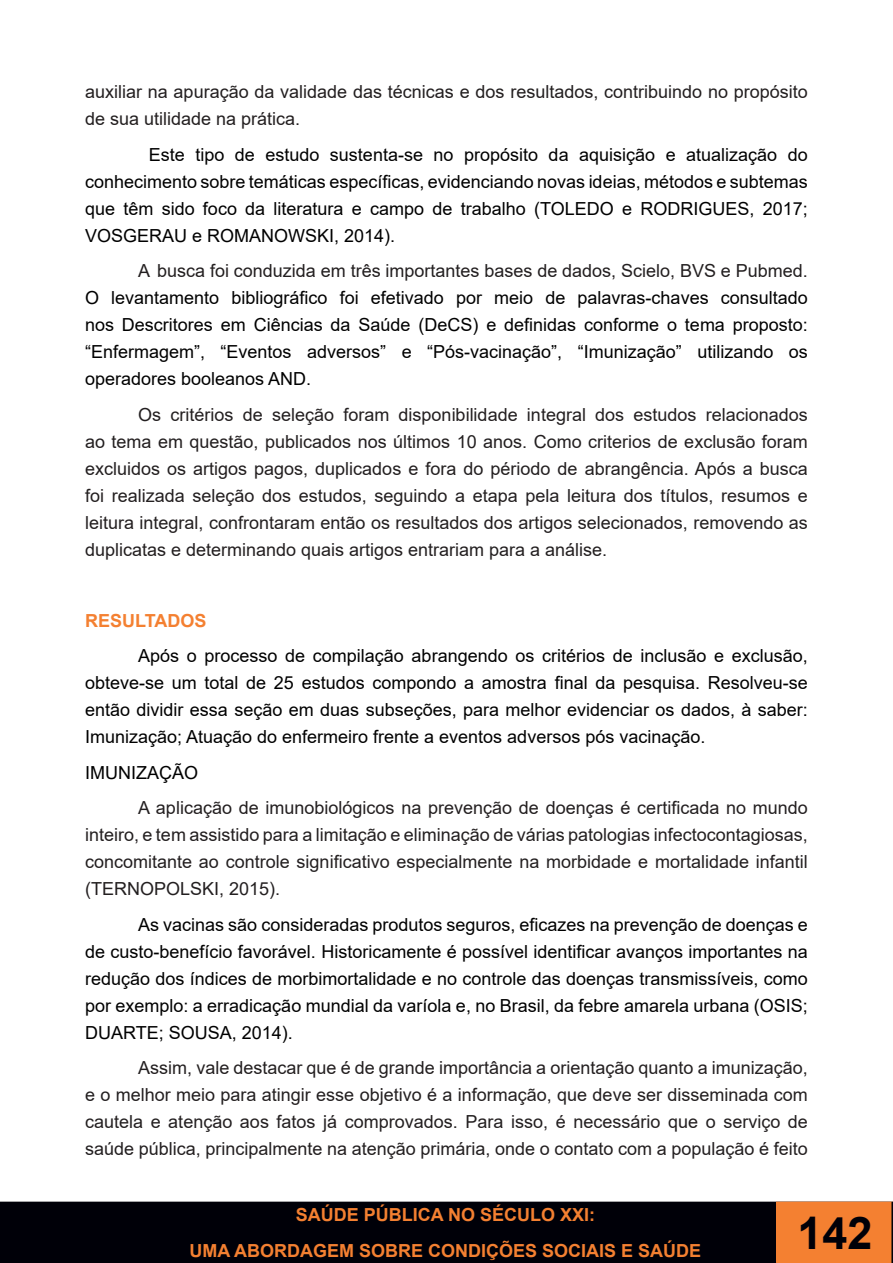
<style>
.page{position:relative;width:893px;height:1263px;background:#fff}
.page>*{position:absolute;margin:0;border:0;box-sizing:border-box;transform-origin:0 0}
.t1{font:700 45px "Arial";color:#000008}
.Body_Text{font:18px/27px "Arial";color:#000;text-align:justify}
.t2{font:18px/27px "Arial";color:#231f20;text-align:justify}
.t3{font:700 18px/35.5px "Arial";color:#f48031;text-align:center}
.s1{color:#231f20}
</style>
<div class="page">
<div style="left:0;top:1202px;width:891px;height:60px;background:#000008"></div>
<div style="left:0;top:1201px;width:891px;height:62px;border:2px solid #000008"></div>
<div style="left:777px;top:1202px;width:116px;height:60px;background:#f48031"></div>
<div style="left:776px;top:1201px;width:117px;height:62px;border:2px solid #f48031"></div>
<svg style="left:891px;top:1201px;width:2px;height:62px"></svg>
<p class="t2" style="left:85px;top:78px;width:724px">auxiliar na apuração da validade das técnicas e dos resultados, contribuindo no propósito de sua utilidade na prática.</p>
<p class="Body_Text" style="left:85px;top:141px;width:724px;text-indent:64px">Este tipo de estudo sustenta-se no propósito da aquisição e atualização do conhecimento sobre temáticas específicas, evidenciando novas ideias, métodos e subtemas que têm sido foco da literatura e campo de trabalho (TOLEDO e RODRIGUES, 2017; VOSGERAU e ROMANOWSKI, 2014).</p>
<p class="Body_Text" style="left:85px;top:257px;width:724px;text-indent:53px"><span class="s1">A busca foi conduzida em três importantes bases de dados, Scielo, BVS e Pubmed.<br></span>O levantamento bibliográfico foi efetivado por meio de palavras-chaves consultado nos Descritores em Ciências da Saúde (DeCS) e definidas conforme o tema proposto: “Enfermagem”, “Eventos adversos” e “Pós-vacinação”, “Imunização” utilizando os operadores booleanos AND.</p>
<p class="t2" style="left:85px;top:401px;width:724px;text-indent:53px">Os critérios de seleção foram disponibilidade integral dos estudos relacionados ao tema em questão, publicados nos últimos 10 anos. Como criterios de exclusão foram excluidos os artigos pagos, duplicados e fora do périodo de abrangência. Após a busca foi realizada seleção dos estudos, seguindo a etapa pela leitura dos títulos, resumos e leitura integral, confrontaram então os resultados dos artigos selecionados, removendo as duplicatas e determinando quais artigos entrariam para a análise.</p>
<p class="t3" style="left:85px;top:603px;width:123px">RESULTADOS</p>
<p class="Body_Text" style="left:85px;top:642px;width:724px;text-indent:53px">Após o processo de compilação abrangendo os critérios de inclusão e exclusão, obteve-se um total de 25 estudos compondo a amostra final da pesquisa. Resolveu-se então dividir essa seção em duas subseções, para melhor evidenciar os dados, à saber:<br>Imunização; Atuação do enfermeiro frente a eventos adversos pós vacinação.</p>
<p class="Body_Text" style="left:85px;top:759px;width:115px">IMUNIZAÇÃO</p>
<p class="t2" style="left:85px;top:794px;width:724px;text-indent:53px">A aplicação de imunobiológicos na prevenção de doenças é certificada no mundo inteiro, e tem assistido para a limitação e eliminação de várias patologias infectocontagiosas, concomitante ao controle significativo especialmente na morbidade e mortalidade infantil (TERNOPOLSKI, 2015).</p>
<p class="Body_Text" style="left:85px;top:911px;width:724px;text-indent:53px">As vacinas são consideradas produtos seguros, eficazes na prevenção de doenças e de custo-benefício favorável. Historicamente é possível identificar avanços importantes na redução dos índices de morbimortalidade e no controle das doenças transmissíveis, como por exemplo: a erradicação mundial da varíola e, no Brasil, da febre amarela urbana (OSIS; DUARTE; SOUSA, 2014).</p>
<p class="t2" style="left:85px;top:1054px;width:724px;text-indent:53px">Assim, vale destacar que é de grande importância a orientação quanto a imunização, e o melhor meio para atingir esse objetivo é a informação, que deve ser disseminada com cautela e atenção aos fatos já comprovados. Para isso, é necessário que o serviço de saúde pública, principalmente na atenção primária, onde o contato com a população é feito</p>
<p class="t3" style="left:189px;top:1197px;width:513px">SAÚDE PÚBLICA NO SÉCULO XXI:<br>UMA ABORDAGEM SOBRE CONDIÇÕES SOCIAIS E SAÚDE</p>
<h1 class="t1" style="left:797px;top:1201px;width:77px">142</h1>
</div>
